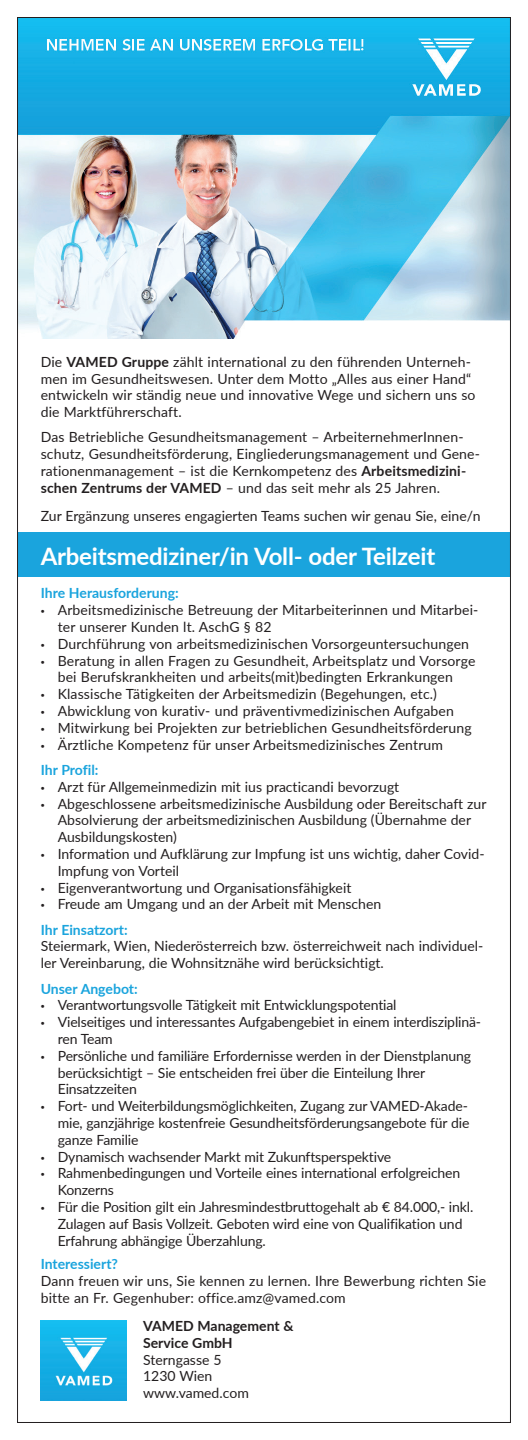
<style>
.page{position:relative;width:528px;height:1440px;background:#fff}
.page>*{position:absolute;margin:0;border:0;box-sizing:border-box;transform-origin:0 0}
.t1{font:700 24px "Lato";letter-spacing:-.01em;color:#fff}
.t2{font:14px/16.8px "Lato";color:#231f20}
.t3{font:700 14px "Lato";color:#1aa4dd}
.t4{font:700 14px/16.8px "Lato";color:#231f20}
.s1{font-weight:700}
.s2{font-family:"Myriad Pro"}
.s3{font-weight:700;color:#1aa4dd}
</style>
<div class="page">
<img style="left:19px;top:19px;width:489px;height:320px">
<div style="left:18px;top:533px;width:491px;height:44px;background:#1aa4dd"></div>
<img style="left:41px;top:1321px;width:85px;height:79px">
<p class="t2" style="left:41px;top:353px;width:436px">Die <span class="s1">VAMED Gruppe</span> zählt international zu den führenden Unterneh&shy;men im Gesundheitswesen. Unter dem Motto „Alles aus einer Hand“ entwickeln wir ständig neue und innovative Wege und sichern uns so die Marktführerschaft.</p>
<p class="t2" style="left:41px;top:428px;width:440px">Das Betriebliche Gesundheitsmanagement – ArbeiternehmerInnen&shy;schutz, Gesundheitsförderung, Eingliederungsmanagement und Gene&shy;rationenmanagement – ist die Kernkompetenz des <span class="s1">Arbeitsmedizini&shy;schen Zentrums der VAMED</span> – und das seit mehr als 25 Jahren.</p>
<p class="t2" style="left:41px;top:507px;width:441px">Zur Ergänzung unseres engagierten Teams suchen wir genau Sie, eine/n</p>
<h1 class="t1" style="left:41px;top:538px;width:395px">Arbeitsmediziner/in Voll- oder Teilzeit</h1>
<p class="t3" style="left:41px;top:583px;width:139px">Ihre Herausforderung:</p>
<p class="t2" style="left:58px;top:601px;width:422px;text-indent:-17px"><span class="s2">•</span> Arbeitsmedizinische Betreuung der Mitarbeiterinnen und Mitarbei&shy;ter unserer Kunden lt. AschG § 82</p>
<p class="t2" style="left:41px;top:635px;width:429px"><span class="s2">•</span> Durchführung von arbeitsmedizinischen Vorsorgeuntersuchungen</p>
<p class="t2" style="left:41px;top:652px;width:436px;text-align:center"><span class="s2">•</span> Beratung in allen Fragen zu Gesundheit, Arbeitsplatz und Vorsorge bei Berufskrankheiten und arbeits(mit)bedingten Erkrankungen</p>
<p class="t2" style="left:41px;top:685px;width:397px"><span class="s2">•</span> Klassische Tätigkeiten der Arbeitsmedizin (Begehungen, etc.)</p>
<p class="t2" style="left:41px;top:702px;width:414px"><span class="s2">•</span> Abwicklung von kurativ- und präventivmedizinischen Aufgaben</p>
<p class="t2" style="left:41px;top:719px;width:432px"><span class="s2">•</span> Mitwirkung bei Projekten zur betrieblichen Gesundheitsförderung</p>
<p class="t2" style="left:41px;top:731px;width:403px;line-height:25.2px"><span class="s2">•</span> Ärztliche Kompetenz für unser Arbeitsmedizinisches Zentrum<br><span class="s3">Ihr Profil:</span></p>
<p class="t2" style="left:41px;top:778px;width:360px"><span class="s2">•</span> Arzt für Allgemeinmedizin mit ius practicandi bevorzugt</p>
<p class="t2" style="left:58px;top:794px;width:430px;text-indent:-17px"><span class="s2">•</span> Abgeschlossene arbeitsmedizinische Ausbildung oder Bereitschaft zur<br>Absolvierung der arbeitsmedizinischen Ausbildung (Übernahme der<br>Ausbildungskosten)</p>
<p class="t2" style="left:58px;top:845px;width:428px;text-indent:-17px"><span class="s2">•</span> Information und Aufklärung zur Impfung ist uns wichtig, daher Covid-<br>Impfung von Vorteil</p>
<p class="t2" style="left:41px;top:878px;width:312px"><span class="s2">•</span> Eigenverantwortung und Organisationsfähigkeit</p>
<p class="t2" style="left:41px;top:891px;width:342px;line-height:25.2px"><span class="s2">•</span> Freude am Umgang und an der Arbeit mit Menschen<br><span class="s3">Ihr Einsatzort:</span></p>
<p class="t2" style="left:41px;top:937px;width:443px">Steiermark, Wien, Niederösterreich bzw. österreichweit nach individuel&shy;ler Vereinbarung, die Wohnsitznähe wird berücksichtigt.</p>
<p class="t3" style="left:41px;top:978px;width:98px">Unser Angebot:</p>
<p class="t2" style="left:41px;top:996px;width:357px"><span class="s2">•</span> Verantwortungsvolle Tätigkeit mit Entwicklungspotential</p>
<p class="t2" style="left:58px;top:1013px;width:424px;text-indent:-17px"><span class="s2">•</span> Vielseitiges und interessantes Aufgabengebiet in einem interdisziplinä&shy;ren Team</p>
<p class="t2" style="left:58px;top:1047px;width:414px;text-indent:-17px"><span class="s2">•</span> Persönliche und familiäre Erfordernisse werden in der Dienstplanung berücksichtigt – Sie entscheiden frei über die Einteilung Ihrer<br>Einsatzzeiten</p>
<p class="t2" style="left:58px;top:1097px;width:413px;text-align:justify;text-indent:-17px"><span class="s2">•</span> Fort- und Weiterbildungsmöglichkeiten, Zugang zur VAMED-Akade&shy;mie, ganzjährige kostenfreie Gesundheitsförderungsangebote für die ganze Familie</p>
<p class="t2" style="left:41px;top:1147px;width:352px"><span class="s2">•</span> Dynamisch wachsender Markt mit Zukunftsperspektive</p>
<p class="t2" style="left:58px;top:1164px;width:403px;text-indent:-17px"><span class="s2">•</span> Rahmenbedingungen und Vorteile eines international erfolgreichen<br>Konzerns</p>
<p class="t2" style="left:58px;top:1198px;width:416px;text-indent:-17px"><span class="s2">•</span> Für die Position gilt ein Jahresmindestbruttogehalt ab € 84.000,- inkl.<br>Zulagen auf Basis Vollzeit. Geboten wird eine von Qualifikation und<br>Erfahrung abhängige Überzahlung.</p>
<p class="t3" style="left:41px;top:1254px;width:79px">Interessiert?</p>
<p class="t2" style="left:41px;top:1272px;width:446px">Dann freuen wir uns, Sie kennen zu lernen. Ihre Bewerbung richten Sie bitte an Fr. Gegenhuber: office.amz@vamed.com</p>
<p class="t4" style="left:143px;top:1317px;width:152px">VAMED Management &amp;<br>Service GmbH</p>
<p class="t2" style="left:143px;top:1350px;width:107px">Sterngasse 5<br>1230 Wien www.vamed.com</p>
</div>
